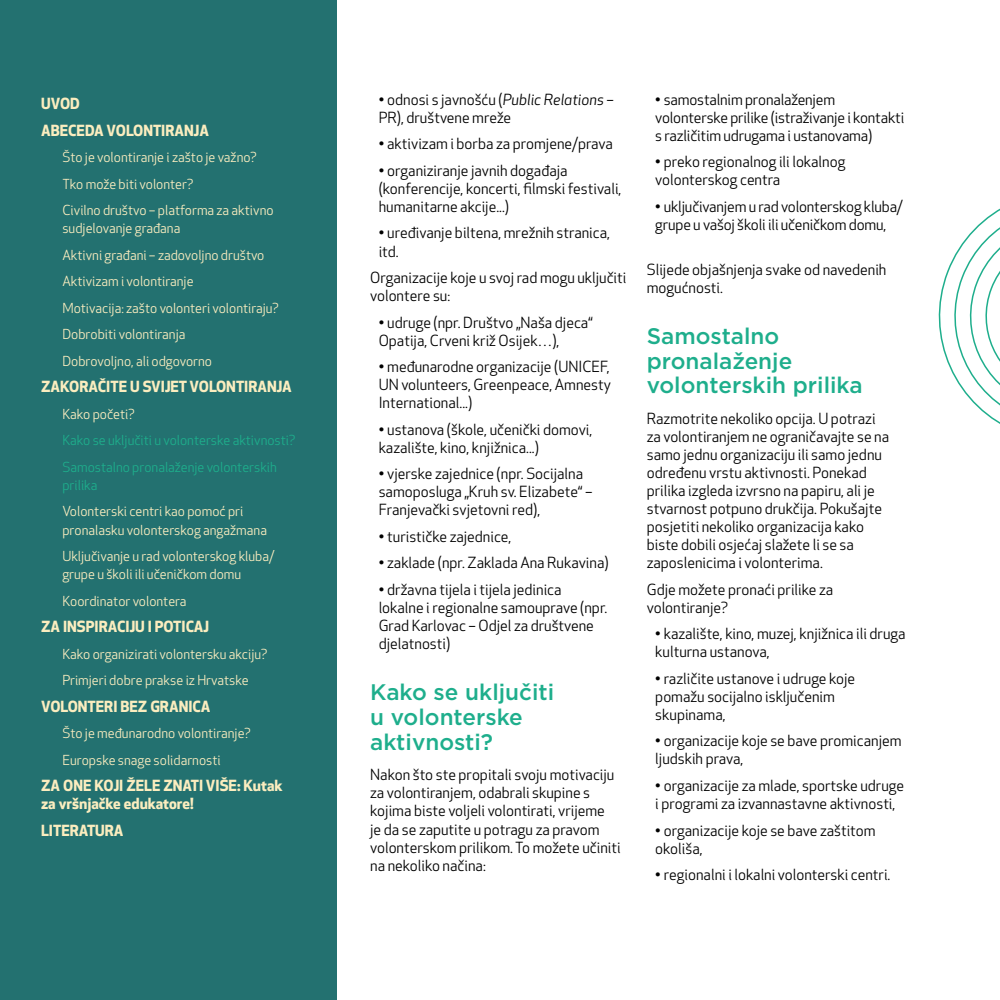
<style>
.page{position:relative;width:1000px;height:1000px;background:#fff}
.page>*{position:absolute;margin:0;border:0;box-sizing:border-box;transform-origin:0 0}
.t1{font:500 22.5px/24.8px "Gotham";color:#1eae8c}
.t2{font:15px/18px "Apex New";color:#000}
.t3{font:700 15px/26.5px "Apex New";color:#fbedbf}
.t4{font:13.5px/26.5px "Apex New";color:#fbedbf}
.t5{font:13.5px/26.5px "Apex New";color:#1eae8c}
.s1{font-style:italic}
</style>
<div class="page">
<div style="left:0;top:0;width:337px;height:999px;background:#237170"></div>
<svg style="left:938px;top:209px;width:61px;height:215px"></svg>
<p class="t3" style="left:41px;top:90px;width:169px">UVOD<br>ABECEDA VOLONTIRANJA</p>
<p class="t4" style="left:62px;top:144px;width:213px">Što je volontiranje i zašto je važno?<br>Tko može biti volonter?<br>Civilno društvo – platforma za aktivno</p>
<p class="t4" style="left:62px;top:215px;width:218px">sudjelovanje građana<br>Aktivni građani – zadovoljno društvo<br>Aktivizam i volontiranje<br>Motivacija: zašto volonteri volontiraju?<br>Dobrobiti volontiranja<br>Dobrovoljno, ali odgovorno</p>
<p class="t3" style="left:41px;top:373px;width:252px">ZAKORAČITE U SVIJET VOLONTIRANJA</p>
<p class="t4" style="left:62px;top:400px;width:74px">Kako početi?</p>
<p class="t5" style="left:62px;top:427px;width:234px">Kako se uključiti u volonterske aktivnosti?<br>Samostalno pronalaženje volonterskih</p>
<p class="t5" style="left:62px;top:471px;width:37px">prilika</p>
<p class="t4" style="left:62px;top:502px;width:206px;line-height:18px">Volonterski centri kao pomoć pri pronalasku volonterskog angažmana</p>
<p class="t4" style="left:62px;top:547px;width:213px;line-height:18px">Uključivanje u rad volonterskog kluba/ grupe u školi ili učeničkom domu</p>
<p class="t4" style="left:62px;top:587px;width:126px">Koordinator volontera</p>
<p class="t3" style="left:41px;top:612px;width:169px">ZA INSPIRACIJU I POTICAJ</p>
<p class="t4" style="left:62px;top:640px;width:206px">Kako organizirati volontersku akciju?<br>Primjeri dobre prakse iz Hrvatske</p>
<p class="t3" style="left:41px;top:692px;width:171px">VOLONTERI BEZ GRANICA</p>
<p class="t4" style="left:62px;top:719px;width:190px">Što je međunarodno volontiranje?<br>Europske snage solidarnosti</p>
<p class="t3" style="left:41px;top:775px;width:243px;line-height:18px">ZA ONE KOJI ŽELE ZNATI VIŠE: Kutak za vršnjačke edukatore!</p>
<p class="t3" style="left:41px;top:816px;width:84px">LITERATURA</p>
<p class="t2" style="left:378px;top:90px;width:237px">• odnosi s javnošću (<span class="s1">Public Relations</span> –<br>PR), društvene mreže</p>
<p class="t2" style="left:378px;top:135px;width:236px">• aktivizam i borba za promjene/prava</p>
<p class="t2" style="left:378px;top:161px;width:244px">• organiziranje javnih događaja (konferencije, koncerti, filmski festivali, humanitarne akcije...)</p>
<p class="t2" style="left:378px;top:224px;width:233px">• uređivanje biltena, mrežnih stranica, itd.</p>
<p class="t2" style="left:370px;top:268px;width:258px">Organizacije koje u svoj rad mogu uključiti volontere su:</p>
<p class="t2" style="left:378px;top:313px;width:215px">• udruge (npr. Društvo „Naša djeca“<br>Opatija, Crveni križ Osijek…),</p>
<p class="t2" style="left:378px;top:357px;width:234px;text-align:justify">• međunarodne organizacije (UNICEF, UN volunteers, Greenpeace, Amnesty International...)</p>
<p class="t2" style="left:378px;top:420px;width:215px">• ustanova (škole, učenički domovi, kazalište, kino, knjižnica...)</p>
<p class="t2" style="left:378px;top:464px;width:215px">• vjerske zajednice (npr. Socijalna samoposluga „Kruh sv. Elizabete“ –<br>Franjevački svjetovni red),</p>
<p class="t2" style="left:378px;top:527px;width:134px">• turističke zajednice,</p>
<p class="t2" style="left:378px;top:553px;width:231px">• zaklade (npr. Zaklada Ana Rukavina)</p>
<p class="t2" style="left:378px;top:580px;width:230px">• državna tijela i tijela jedinica lokalne i regionalne samouprave (npr.<br>Grad Karlovac – Odjel za društvene djelatnosti)</p>
<h1 class="t1" style="left:370px;top:679px;width:185px">Kako se uključiti u volonterske aktivnosti?</h1>
<p class="t2" style="left:370px;top:765px;width:252px">Nakon što ste propitali svoju motivaciju za volontiranjem, odabrali skupine s kojima biste voljeli volontirati, vrijeme<br>je da se zaputite u potragu za pravom volonterskom prilikom. To možete učiniti na nekoliko načina:</p>
<p class="t2" style="left:655px;top:90px;width:250px">• samostalnim pronalaženjem volonterske prilike (istraživanje i kontakti s različitim udrugama i ustanovama)</p>
<p class="t2" style="left:655px;top:153px;width:191px">• preko regionalnog ili lokalnog volonterskog centra</p>
<p class="t2" style="left:655px;top:197px;width:249px">• uključivanjem u rad volonterskog kluba/ grupe u vašoj školi ili učeničkom domu,</p>
<p class="t2" style="left:646px;top:260px;width:241px">Slijede objašnjenja svake od navedenih mogućnosti.</p>
<h1 class="t1" style="left:646px;top:323px;width:217px">Samostalno pronalaženje volonterskih prilika</h1>
<p class="t2" style="left:646px;top:409px;width:244px">Razmotrite nekoliko opcija. U potrazi za volontiranjem ne ograničavajte se na samo jednu organizaciju ili samo jednu određenu vrstu aktivnosti. Ponekad prilika izgleda izvrsno na papiru, ali je stvarnost potpuno drukčija. Pokušajte posjetiti nekoliko organizacija kako biste dobili osjećaj slažete li se sa zaposlenicima i volonterima.</p>
<p class="t2" style="left:646px;top:580px;width:188px">Gdje možete pronaći prilike za volontiranje?</p>
<p class="t2" style="left:655px;top:624px;width:252px">• kazalište, kino, muzej, knjižnica ili druga kulturna ustanova,</p>
<p class="t2" style="left:655px;top:669px;width:201px">• različite ustanove i udruge koje pomažu socijalno isključenim skupinama,</p>
<p class="t2" style="left:655px;top:731px;width:248px">• organizacije koje se bave promicanjem ljudskih prava,</p>
<p class="t2" style="left:655px;top:776px;width:250px">• organizacije za mlade, sportske udruge i programi za izvannastavne aktivnosti,</p>
<p class="t2" style="left:655px;top:820px;width:222px">• organizacije koje se bave zaštitom okoliša,</p>
<p class="t2" style="left:655px;top:865px;width:236px">• regionalni i lokalni volonterski centri.</p>
</div>
